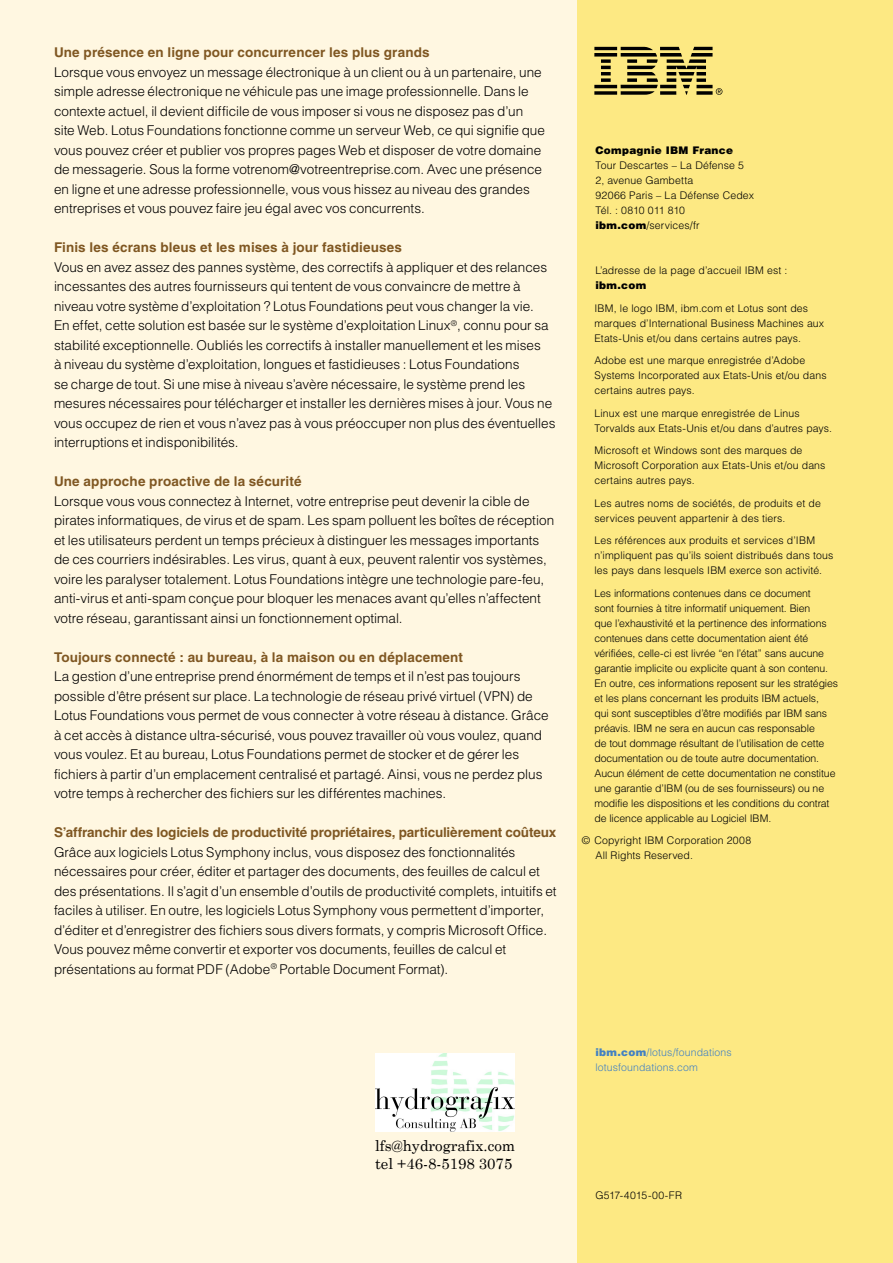
<style>
.page{position:relative;width:893px;height:1263px;background:#fff}
.page>*{position:absolute;margin:0;border:0;box-sizing:border-box;transform-origin:0 0}
.t1{font:15px/18px "Century Schoolbook";color:#000}
.t2{font:300 13.5px/19.5px "Helvetica";color:#000}
.t3{font:700 13.5px "Helvetica";letter-spacing:.01em;color:#7f5722}
.t4{font:700 13.5px "Helvetica";letter-spacing:-.01em;color:#7f5722}
.t5{font:300 10.5px/15px "Helvetica";color:#000}
.t6{font:300 10.5px/15px "Helvetica";letter-spacing:.01em;color:#4281c3}
.t7{font:900 10.5px "Helvetica";letter-spacing:.025em;color:#000}
.s1{font-weight:900}
</style>
<div class="page">
<div style="left:576px;top:0;width:317px;height:1263px;background:#fde983"></div>
<div style="left:0;top:0;width:576px;height:1263px;background:#fff7e1"></div>
<svg style="left:594px;top:47px;width:128px;height:48px"></svg>
<img style="left:375px;top:1053px;width:140px;height:79px">
<p class="t3" style="left:54px;top:44px;width:377px">Une présence en ligne pour concurrencer les plus grands</p>
<p class="t2" style="left:54px;top:62px;width:492px">Lorsque vous envoyez un message électronique à un client ou à un partenaire, une simple adresse électronique ne véhicule pas une image professionnelle. Dans le contexte actuel, il devient difficile de vous imposer si vous ne disposez pas d’un site Web. Lotus Foundations fonctionne comme un serveur Web, ce qui signifie que vous pouvez créer et publier vos propres pages Web et disposer de votre domaine de messagerie. Sous la forme votrenom@votreentreprise.com. Avec une présence en ligne et une adresse professionnelle, vous vous hissez au niveau des grandes entreprises et vous pouvez faire jeu égal avec vos concurrents.</p>
<p class="t3" style="left:54px;top:239px;width:349px">Finis les écrans bleus et les mises à jour fastidieuses</p>
<p class="t2" style="left:54px;top:257px;width:503px">Vous en avez assez des pannes système, des correctifs à appliquer et des relances incessantes des autres fournisseurs qui tentent de vous convaincre de mettre à niveau votre système d’exploitation ? Lotus Foundations peut vous changer la vie.<br>En effet, cette solution est basée sur le système d’exploitation Linux<sup>®</sup>, connu pour sa stabilité exceptionnelle. Oubliés les correctifs à installer manuellement et les mises<br>à niveau du système d’exploitation, longues et fastidieuses : Lotus Foundations<br>se charge de tout. Si une mise à niveau s’avère nécessaire, le système prend les mesures nécessaires pour télécharger et installer les dernières mises à jour. Vous ne vous occupez de rien et vous n’avez pas à vous préoccuper non plus des éventuelles interruptions et indisponibilités.</p>
<p class="t3" style="left:54px;top:473px;width:249px">Une approche proactive de la sécurité</p>
<p class="t2" style="left:54px;top:491px;width:502px">Lorsque vous vous connectez à Internet, votre entreprise peut devenir la cible de pirates informatiques, de virus et de spam. Les spam polluent les boîtes de réception et les utilisateurs perdent un temps précieux à distinguer les messages importants de ces courriers indésirables. Les virus, quant à eux, peuvent ralentir vos systèmes, voire les paralyser totalement. Lotus Foundations intègre une technologie pare-feu, anti-virus et anti-spam conçue pour bloquer les menaces avant qu’elles n’affectent votre réseau, garantissant ainsi un fonctionnement optimal.</p>
<p class="t3" style="left:54px;top:649px;width:411px">Toujours connecté : au bureau, à la maison ou en déplacement</p>
<p class="t2" style="left:54px;top:666px;width:496px">La gestion d’une entreprise prend énormément de temps et il n’est pas toujours possible d’être présent sur place. La technologie de réseau privé virtuel (VPN) de Lotus Foundations vous permet de vous connecter à votre réseau à distance. Grâce à cet accès à distance ultra-sécurisé, vous pouvez travailler où vous voulez, quand vous voulez. Et au bureau, Lotus Foundations permet de stocker et de gérer les fichiers à partir d’un emplacement centralisé et partagé. Ainsi, vous ne perdez plus votre temps à rechercher des fichiers sur les différentes machines.</p>
<p class="t4" style="left:54px;top:824px;width:504px">S’affranchir des logiciels de productivité propriétaires, particulièrement coûteux</p>
<p class="t2" style="left:54px;top:842px;width:504px">Grâce aux logiciels Lotus Symphony inclus, vous disposez des fonctionnalités nécessaires pour créer, éditer et partager des documents, des feuilles de calcul et des présentations. Il s’agit d’un ensemble d’outils de productivité complets, intuitifs et faciles à utiliser. En outre, les logiciels Lotus Symphony vous permettent d’importer, d’éditer et d’enregistrer des fichiers sous divers formats, y compris Microsoft Office.<br>Vous pouvez même convertir et exporter vos documents, feuilles de calcul et présentations au format PDF (Adobe<sup>®</sup> Portable Document Format).</p>
<p class="t7" style="left:595px;top:144px;width:139px">Compagnie IBM France</p>
<p class="t5" style="left:595px;top:158px;width:160px">Tour Descartes – La Défense 5<br>2, avenue Gambetta<br>92066 Paris – La Défense Cedex<br>Tél. : 0810 011 810 <span class="s1">ibm.com</span>/services/fr</p>
<p class="t5" style="left:595px;top:263px;width:193px">L’adresse de la page d’accueil IBM est :</p>
<p class="t7" style="left:595px;top:279px;width:52px">ibm.com</p>
<p class="t5" style="left:594px;top:300px;width:231px">IBM, le logo IBM, ibm.com et Lotus sont des marques d’International Business Machines aux<br>Etats-Unis et/ou dans certains autres pays.</p>
<p class="t5" style="left:594px;top:353px;width:234px">Adobe est une marque enregistrée d’Adobe<br>Systems Incorporated aux Etats-Unis et/ou dans certains autres pays.</p>
<p class="t5" style="left:594px;top:405px;width:239px">Linux est une marque enregistrée de Linus<br>Torvalds aux Etats-Unis et/ou dans d’autres pays.</p>
<p class="t5" style="left:594px;top:443px;width:232px">Microsoft et Windows sont des marques de<br>Microsoft Corporation aux Etats-Unis et/ou dans certains autres pays.</p>
<p class="t5" style="left:594px;top:495px;width:228px">Les autres noms de sociétés, de produits et de services peuvent appartenir à des tiers.</p>
<p class="t5" style="left:594px;top:533px;width:240px">Les références aux produits et services d’IBM n’impliquent pas qu’ils soient distribués dans tous les pays dans lesquels IBM exerce son activité.</p>
<p class="t5" style="left:594px;top:585px;width:245px">Les informations contenues dans ce document<br>sont fournies à titre informatif uniquement. Bien<br>que l’exhaustivité et la pertinence des informations contenues dans cette documentation aient été vérifiées, celle-ci est livrée “en l’état” sans aucune garantie implicite ou explicite quant à son contenu.<br>En outre, ces informations reposent sur les stratégies et les plans concernant les produits IBM actuels,<br>qui sont susceptibles d’être modifiés par IBM sans préavis. IBM ne sera en aucun cas responsable<br>de tout dommage résultant de l’utilisation de cette documentation ou de toute autre documentation.<br>Aucun élément de cette documentation ne constitue une garantie d’IBM (ou de ses fournisseurs) ou ne modifie les dispositions et les conditions du contrat de licence applicable au Logiciel IBM.</p>
<p class="t5" style="left:595px;top:833px;width:157px;text-indent:-14px">© Copyright IBM Corporation 2008<br>All Rights Reserved.</p>
<p class="t1" style="left:375px;top:1136px;width:142px">lfs@hydrografix.com tel +46-8-5198 3075</p>
<p class="t6" style="left:595px;top:1045px;width:138px"><span class="s1">ibm.com</span>/lotus/foundations lotusfoundations.com</p>
<p class="t5" style="left:595px;top:1188px;width:88px">G517-4015-00-FR</p>
</div>
